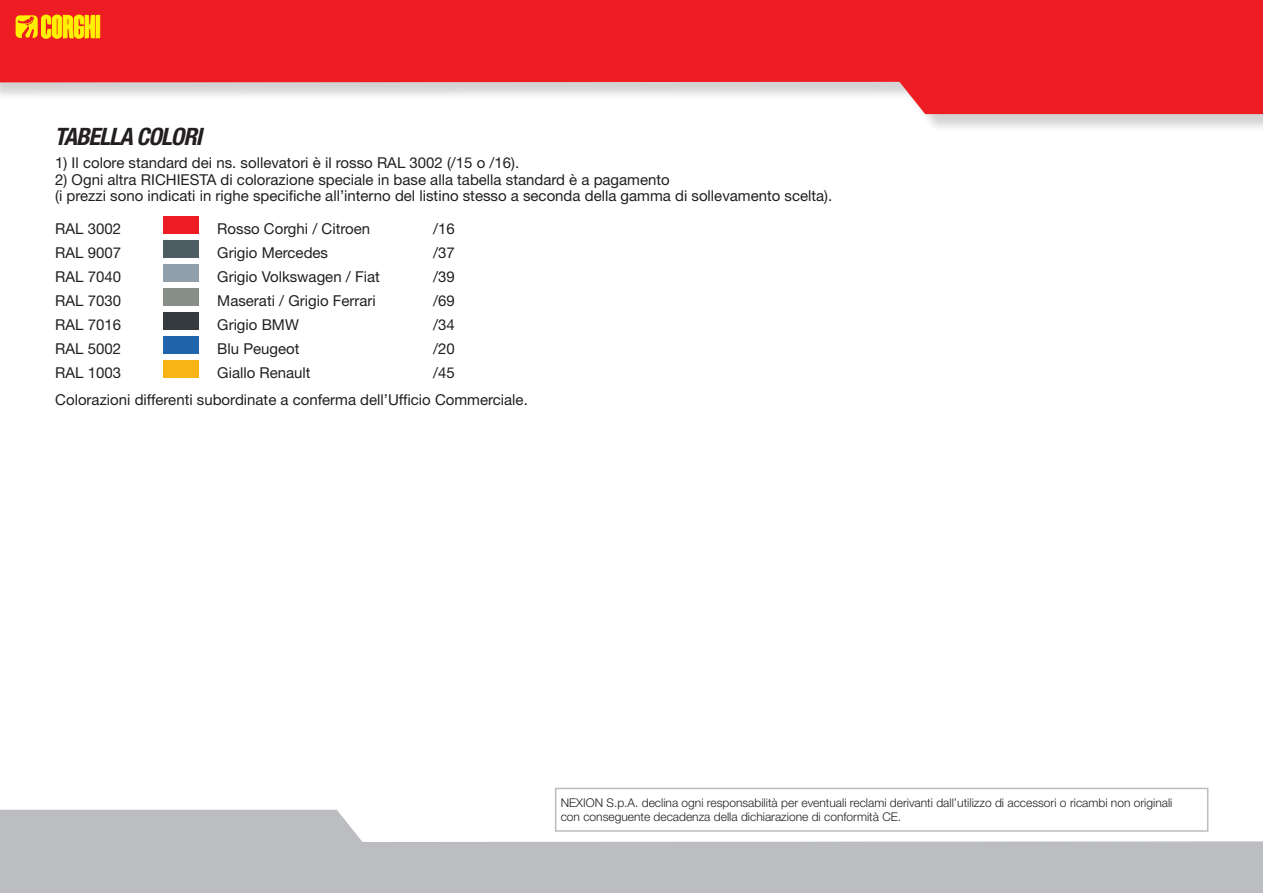
<style>
.page{position:relative;width:1263px;height:893px;background:#fff}
.page>*{position:absolute;margin:0;border:0;box-sizing:border-box;transform-origin:0 0}
.t1{font:italic 700 condensed 24px "Helvetica Neue LT Std";letter-spacing:-.04em;color:#231f20}
.t2{font:15px/16.5px "Helvetica Neue LT Std";color:#231f20}
.t3{font:300 12px/13.5px "Helvetica Neue LT Std";color:#231f20}
</style>
<div class="page">
<div style="left:0;top:0;width:1263px;height:133px;background:#231f20;opacity:.2"></div>
<svg style="left:0;top:0;width:1263px;height:114px;background:#ee484c"></svg>
<svg style="left:16px;top:15px;width:84px;height:23px;background:#fabf08"></svg>
<svg style="left:0;top:810px;width:1263px;height:83px;fill:#bcbdc0"></svg>
<div style="left:555px;top:788px;width:653px;height:44px;border:2px solid #bcbdc0"></div>
<div style="left:163px;top:217px;width:36px;height:17px;background:#ee1d23"></div>
<div style="left:163px;top:241px;width:36px;height:17px;background:#4e5c63"></div>
<div style="left:163px;top:265px;width:36px;height:17px;background:#909fa9"></div>
<div style="left:163px;top:289px;width:36px;height:17px;background:#878e88"></div>
<img style="left:163px;top:313px;width:36px;height:17px">
<div style="left:163px;top:337px;width:36px;height:17px;background:#2164ae"></div>
<div style="left:163px;top:361px;width:36px;height:17px;background:#fbb416"></div>
<h1 class="t1" style="left:54px;top:122px;width:149px">TABELLA COLORI</h1>
<p class="t2" style="left:55px;top:155px;width:465px">1) Il colore standard dei ns. sollevatori è il rosso RAL 3002 (/15 o /16).</p>
<p class="t2" style="left:55px;top:171px;width:778px">2) Ogni altra RICHIESTA di colorazione speciale in base alla tabella standard è a pagamento<br>(i prezzi sono indicati in righe specifiche all’interno del listino stesso a seconda della gamma di sollevamento scelta).</p>
<p class="t2" style="left:55px;top:220px;width:67px">RAL 3002</p>
<p class="t2" style="left:217px;top:220px;width:154px">Rosso Corghi / Citroen</p>
<p class="t2" style="left:433px;top:220px;width:23px">/16</p>
<p class="t2" style="left:55px;top:244px;width:67px">RAL 9007</p>
<p class="t2" style="left:217px;top:244px;width:112px">Grigio Mercedes</p>
<p class="t2" style="left:433px;top:244px;width:23px">/37</p>
<p class="t2" style="left:55px;top:268px;width:67px">RAL 7040</p>
<p class="t2" style="left:217px;top:268px;width:164px">Grigio Volkswagen / Fiat</p>
<p class="t2" style="left:433px;top:268px;width:23px">/39</p>
<p class="t2" style="left:55px;top:292px;width:67px">RAL 7030</p>
<p class="t2" style="left:217px;top:292px;width:160px">Maserati / Grigio Ferrari</p>
<p class="t2" style="left:433px;top:292px;width:23px">/69</p>
<p class="t2" style="left:55px;top:316px;width:67px">RAL 7016</p>
<p class="t2" style="left:217px;top:316px;width:83px">Grigio BMW</p>
<p class="t2" style="left:433px;top:316px;width:23px">/34</p>
<p class="t2" style="left:55px;top:340px;width:67px">RAL 5002</p>
<p class="t2" style="left:217px;top:340px;width:84px">Blu Peugeot</p>
<p class="t2" style="left:433px;top:340px;width:23px">/20</p>
<p class="t2" style="left:55px;top:364px;width:67px">RAL 1003</p>
<p class="t2" style="left:217px;top:364px;width:95px">Giallo Renault</p>
<p class="t2" style="left:433px;top:364px;width:23px">/45</p>
<p class="t2" style="left:55px;top:391px;width:474px">Colorazioni differenti subordinate a conferma dell’Ufficio Commerciale.</p>
<p class="t3" style="left:561px;top:796px;width:613px">NEXION S.p.A. declina ogni responsabilità per eventuali reclami derivanti dall’utilizzo di accessori o ricambi non originali con conseguente decadenza della dichiarazione di conformità CE.</p>
</div>
